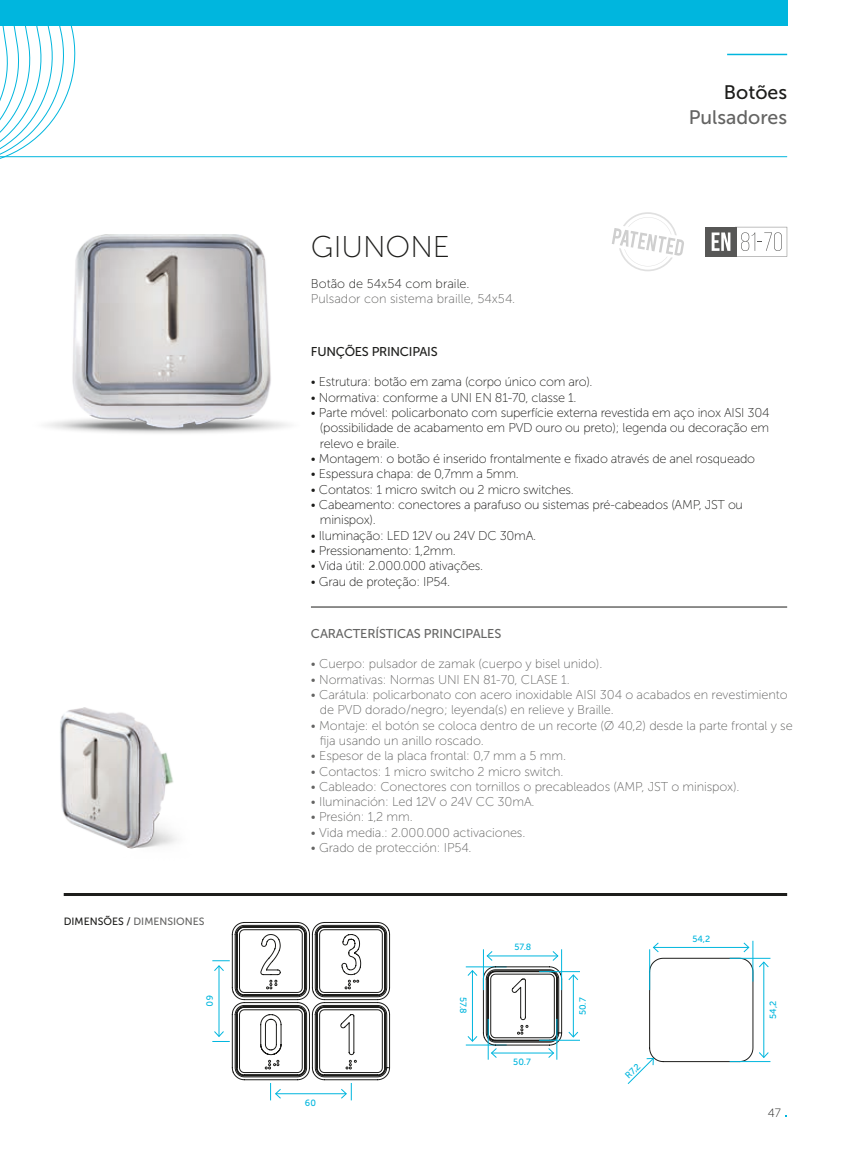
<style>
.page{position:relative;width:851px;height:1149px;background:#fff}
.page>*{position:absolute;margin:0;border:0;box-sizing:border-box;transform-origin:0 0}
.t1{font:30px "Museo Sans 100";color:#1d1d1b}
.t2{font:19.5px "Museo Sans 500";color:#646463}
.t3{font:19.5px "Museo Sans 500";color:#1d1d1b}
.t4{font:12.75px/15.3px "Museo Sans 100";letter-spacing:-.01em;color:#646463}
.t5{font:12.75px/15.3px "Museo Sans 100";letter-spacing:-.02em;color:#1d1d1b;text-align:justify}
.t6{font:12.75px "Museo Sans 500";letter-spacing:-.01em;color:#646463}
.t7{font:12.75px "Museo Sans 100";color:#1d1d1b}
.t8{font:12.75px "Museo Sans 500";letter-spacing:-.02em;color:#1d1d1b}
.t9{font:12px "Museo Sans 100";color:#1d1d1b}
.t10{font:10.5px "Museo Sans 500";color:#646463}
.t11{font:9px "Museo Sans 500";color:#00b6de}
.s1{color:#1d1d1b}
</style>
<div class="page">
<svg style="left:0;top:26px;width:81px;height:133px"></svg>
<hr style="left:727px;top:54px;width:60px;height:1px;background:#00b6de">
<hr style="left:0;top:156px;width:787px;height:1px;background:#00b6de">
<div style="left:0;top:0;width:787px;height:26px;background:#00b6de"></div>
<svg style="left:212px;top:922px;width:178px;height:177px"></svg>
<hr style="left:472px;top:970px;width:1px;height:70px;background:#00b6de">
<svg style="left:468px;top:970px;width:9px;height:5px"></svg>
<svg style="left:467px;top:1035px;width:10px;height:6px"></svg>
<hr style="left:465px;top:1044px;width:41px;height:1px;background:#00b6de">
<hr style="left:465px;top:966px;width:41px;height:1px;background:#00b6de">
<hr style="left:487px;top:955px;width:70px;height:1px;background:#00b6de">
<svg style="left:552px;top:951px;width:6px;height:9px"></svg>
<svg style="left:486px;top:951px;width:6px;height:9px"></svg>
<svg style="left:483px;top:966px;width:79px;height:91px"></svg>
<hr style="left:483px;top:948px;width:1px;height:41px;background:#00b6de">
<hr style="left:556px;top:1018px;width:1px;height:41px;background:#00b6de">
<hr style="left:561px;top:948px;width:1px;height:41px;background:#00b6de">
<hr style="left:752px;top:940px;width:1px;height:41px;background:#00b6de">
<hr style="left:488px;top:1018px;width:1px;height:41px;background:#00b6de">
<hr style="left:573px;top:974px;width:1px;height:62px;background:#00b6de">
<svg style="left:568px;top:1031px;width:10px;height:6px"></svg>
<svg style="left:568px;top:974px;width:10px;height:6px"></svg>
<hr style="left:539px;top:971px;width:41px;height:1px;background:#00b6de">
<hr style="left:539px;top:1039px;width:41px;height:1px;background:#00b6de">
<hr style="left:729px;top:957px;width:41px;height:1px;background:#00b6de">
<hr style="left:729px;top:1060px;width:41px;height:1px;background:#00b6de">
<svg style="left:628px;top:941px;width:140px;height:142px"></svg>
<img style="left:60px;top:707px;width:117px;height:142px">
<img style="left:46px;top:234px;width:243px;height:200px">
<div style="left:705px;top:227px;width:31px;height:29px;background:#575756"></div>
<svg style="left:711px;top:227px;width:76px;height:29px"></svg>
<svg style="left:612px;top:212px;width:72px;height:59px"></svg>
<hr style="left:64px;top:892px;width:723px;height:3px;background:#1d1d1b">
<hr style="left:311px;top:606px;width:476px;height:1px;background:#1d1d1b">
<p class="t10" style="left:64px;top:915px;width:142px"><span class="s1">DIMENSÕES /</span> DIMENSIONES</p>
<p class="t11" style="left:215px;top:994px;width:13px;rotate:90deg">60</p>
<h1 class="t1" style="left:311px;top:230px;width:141px">GIUNONE</h1>
<p class="t7" style="left:311px;top:276px;width:160px">Botão de 54x54 com braile.</p>
<p class="t4" style="left:311px;top:291px;width:206px">Pulsador con sistema braille, 54x54.</p>
<h2 class="t3" style="left:723px;top:81px;width:65px">Botões</h2>
<h2 class="t2" style="left:688px;top:107px;width:100px">Pulsadores</h2>
<p class="t8" style="left:311px;top:344px;width:128px">FUNÇÕES PRINCIPAIS</p>
<p class="t5" style="left:311px;top:374px;width:283px">• Estrutura: botão em zama (corpo único com aro).</p>
<p class="t5" style="left:311px;top:390px;width:267px">• Normativa: conforme a UNI EN 81-70, classe 1.</p>
<p class="t5" style="left:320px;top:405px;width:451px;text-indent:-9px">• Parte móvel: policarbonato com superfície externa revestida em aço inox AISI 304 (possibilidade de acabamento em PVD ouro ou preto); legenda ou decoração em relevo e braile.</p>
<p class="t5" style="left:311px;top:451px;width:445px">• Montagem: o botão é inserido frontalmente e fixado através de anel rosqueado</p>
<p class="t5" style="left:311px;top:466px;width:209px">• Espessura chapa: de 0,7mm a 5mm.</p>
<p class="t5" style="left:311px;top:481px;width:264px">• Contatos: 1 micro switch ou 2 micro switches.</p>
<p class="t5" style="left:320px;top:497px;width:424px;text-indent:-9px">• Cabeamento: conectores a parafuso ou sistemas pré-cabeados (AMP, JST ou minispox).</p>
<p class="t5" style="left:311px;top:527px;width:227px">• Iluminação: LED 12V ou 24V DC 30mA.</p>
<p class="t5" style="left:311px;top:543px;width:146px">• Pressionamento: 1,2mm.</p>
<p class="t5" style="left:311px;top:558px;width:174px">• Vida útil: 2.000.000 ativações.</p>
<p class="t5" style="left:311px;top:573px;width:141px">• Grau de proteção: IP54.</p>
<p class="t6" style="left:311px;top:626px;width:192px">CARACTERÍSTICAS PRINCIPALES</p>
<p class="t4" style="left:311px;top:656px;width:293px">• Cuerpo: pulsador de zamak (cuerpo y bisel unido).</p>
<p class="t4" style="left:311px;top:671px;width:260px">• Normativas: Normas UNI EN 81-70, CLASE 1.</p>
<p class="t4" style="left:320px;top:686px;width:469px;text-indent:-9px">• Carátula: policarbonato con acero inoxidable AISI 304 o acabados en revestimiento de PVD dorado/negro; leyenda(s) en relieve y Braille.</p>
<p class="t4" style="left:320px;top:717px;width:474px;text-indent:-9px">• Montaje: el botón se coloca dentro de un recorte (Ø 40,2) desde la parte frontal y se fija usando un anillo roscado.</p>
<p class="t4" style="left:311px;top:748px;width:256px">• Espesor de la placa frontal: 0,7 mm a 5 mm.</p>
<p class="t4" style="left:311px;top:763px;width:254px">• Contactos: 1 micro switcho 2 micro switch.</p>
<p class="t4" style="left:311px;top:778px;width:430px">• Cableado: Conectores con tornillos o precableados (AMP, JST o minispox).</p>
<p class="t4" style="left:311px;top:794px;width:225px">• Iluminación: Led 12V o 24V CC 30mA.</p>
<p class="t4" style="left:311px;top:809px;width:103px">• Presión: 1,2 mm.</p>
<p class="t4" style="left:311px;top:824px;width:216px">• Vida media.: 2.000.000 activaciones.</p>
<p class="t4" style="left:311px;top:839px;width:162px">• Grado de protección: IP54.</p>
<p class="t11" style="left:305px;top:1097px;width:13px">60</p>
<p class="t11" style="left:468px;top:996px;width:18px;rotate:90deg">57.8</p>
<p class="t11" style="left:514px;top:941px;width:18px">57.8</p>
<p class="t11" style="left:513px;top:1056px;width:19px">50.7</p>
<p class="t11" style="left:692px;top:933px;width:19px">54,2</p>
<p class="t11" style="left:577px;top:1014px;width:19px;rotate:-90deg">50.7</p>
<p class="t11" style="left:768px;top:1018px;width:19px;rotate:-90deg">54,2</p>
<p class="t11" style="left:623px;top:1073px;width:19px;rotate:-45deg">R7,2</p>
<p class="t9" style="left:767px;top:1106px;width:15px">47</p>
</div>
